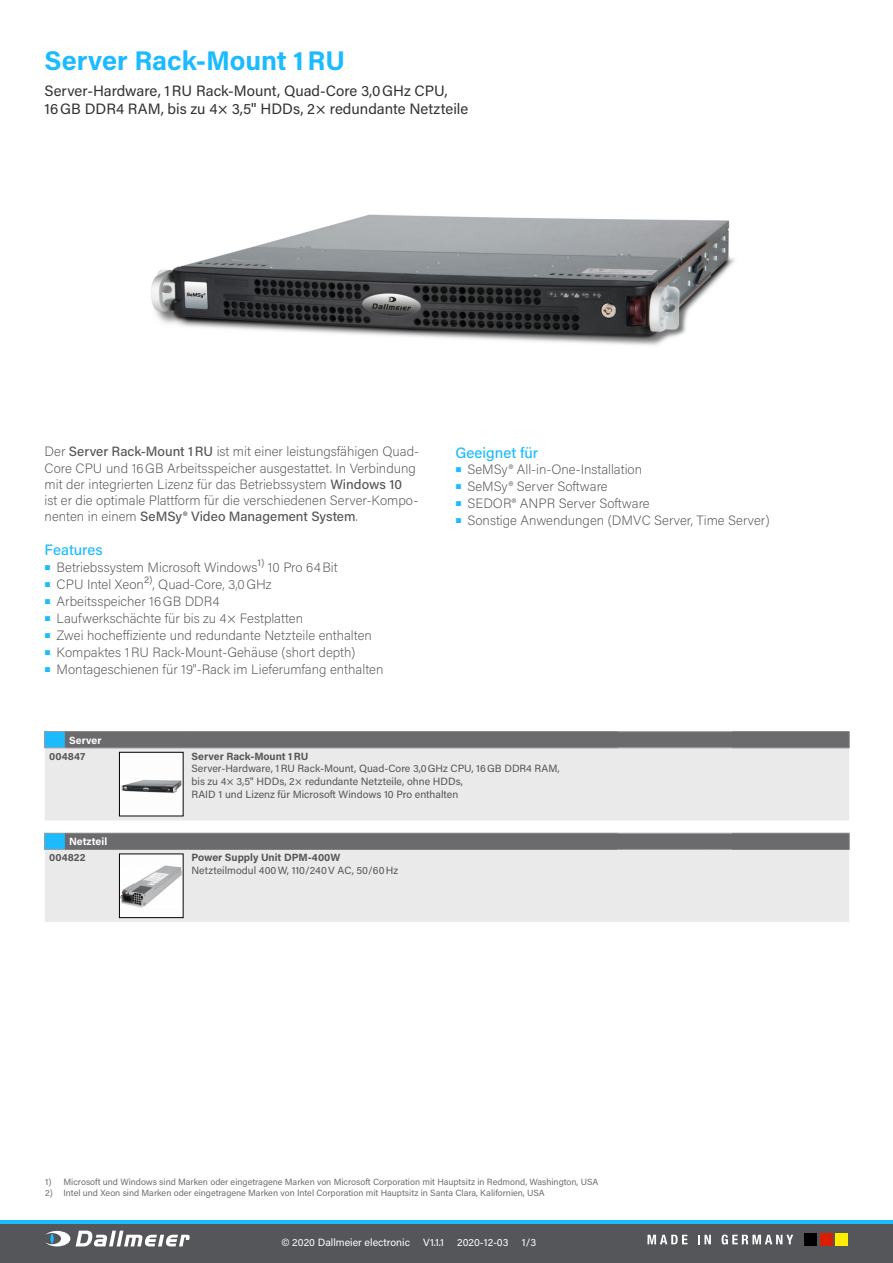
<style>
.page{position:relative;width:893px;height:1263px;background:#fff}
.page>*{position:absolute;margin:0;border:0;box-sizing:border-box;transform-origin:0 0}
.t1{font:700 27px "Acumin Pro";color:#1cbbff}
.t2{font:15px/18px "Acumin Pro";color:#333}
.t3{font:500 15px "Acumin Pro";color:#1cbbff}
.t4{font:200 13.5px/16.2px "Acumin Pro";color:#565656}
.t5{font:10.5px/12.6px "Acumin Pro";color:#565656}
.t6{font:700 10.5px "Acumin Pro";color:#565656}
.t7{font:10.5px "Acumin Pro";color:#fff}
.t8{font:700 10.5px "Acumin Pro";letter-spacing:.005em;color:#fff}
.t9{font:9px "Acumin Pro";color:#6f6f6e}
.s1{font-weight:500}
</style>
<div class="page">
<svg style="left:0;top:1220px;width:893px;height:5px;background:#27a6de"></svg>
<div style="left:0;top:1225px;width:893px;height:38px;background:#55565a"></div>
<svg style="left:76px;top:1230px;width:114px;height:16px"></svg>
<svg style="left:45px;top:1231px;width:25px;height:15px"></svg>
<svg style="left:50px;top:1233px;width:4px;height:11px"></svg>
<div style="left:804px;top:1233px;width:13px;height:13px;background:#000"></div>
<div style="left:820px;top:1233px;width:13px;height:13px;background:#d91e04"></div>
<div style="left:835px;top:1233px;width:13px;height:13px;background:#ffed00"></div>
<svg style="left:647px;top:1235px;width:40px;height:9px"></svg>
<svg style="left:698px;top:1235px;width:13px;height:9px"></svg>
<svg style="left:722px;top:1234px;width:71px;height:10px"></svg>
<div style="left:45px;top:748px;width:804px;height:72px;background:#eaeaea"></div>
<svg style="left:45px;top:731px;width:805px;height:17px;background:#6c7074"></svg>
<hr style="left:732px;top:747px;width:117px;height:1px;background:#808080">
<img style="left:121px;top:754px;width:60px;height:60px">
<div style="left:119px;top:752px;width:64px;height:64px;border:1px solid #000"></div>
<div style="left:45px;top:850px;width:804px;height:72px;background:#eaeaea"></div>
<svg style="left:45px;top:833px;width:805px;height:17px;background:#6c6f74"></svg>
<hr style="left:732px;top:849px;width:117px;height:1px;background:#808080">
<img style="left:121px;top:856px;width:60px;height:60px">
<div style="left:119px;top:854px;width:64px;height:64px;border:1px solid #000"></div>
<img style="left:151px;top:214px;width:584px;height:132px">
<h1 class="t1" style="left:45px;top:41px;width:302px">Server Rack-Mount 1RU</h1>
<p class="t2" style="left:45px;top:81px;width:425px">Server-Hardware, 1RU Rack-Mount, Quad-Core 3,0GHz CPU,<br>16GB DDR4 RAM, bis zu 4× 3,5'' HDDs, 2× redundante Netzteile</p>
<p class="t4" style="left:45px;top:443px;width:376px">Der <span class="s1">Server Rack-Mount 1RU</span> ist mit einer leistungsfähigen Quad-Core CPU und 16GB Arbeitsspeicher ausgestattet. In Verbindung mit der integrierten Lizenz für das Betriebssystem <span class="s1">Windows 10<br></span>ist er die optimale Plattform für die verschiedenen Server-Kompo&shy;nenten in einem <span class="s1">SeMSy® Video Management System</span>.</p>
<p class="t3" style="left:45px;top:540px;width:60px">Features</p>
<p class="t4" style="left:45px;top:558px;width:295px"><sup>■</sup> Betriebssystem Microsoft Windows<sup>1)</sup> 10 Pro 64Bit</p>
<p class="t4" style="left:45px;top:575px;width:228px"><sup>■</sup> CPU Intel Xeon<sup>2)</sup>, Quad-Core, 3,0GHz</p>
<p class="t4" style="left:45px;top:592px;width:176px"><sup>■</sup> Arbeitsspeicher 16GB DDR4</p>
<p class="t4" style="left:45px;top:609px;width:260px"><sup>■</sup> Laufwerkschächte für bis zu 4× Festplatten</p>
<p class="t4" style="left:45px;top:626px;width:329px"><sup>■</sup> Zwei hocheffiziente und redundante Netzteile enthalten</p>
<p class="t4" style="left:45px;top:644px;width:312px"><sup>■</sup> Kompaktes 1RU Rack-Mount-Gehäuse (short depth)</p>
<p class="t4" style="left:45px;top:661px;width:340px"><sup>■</sup> Montageschienen für 19"-Rack im Lieferumfang enthalten</p>
<p class="t3" style="left:455px;top:442px;width:84px">Geeignet für</p>
<p class="t4" style="left:455px;top:460px;width:188px"><sup>■</sup> SeMSy® All-in-One-Installation</p>
<p class="t4" style="left:455px;top:477px;width:154px"><sup>■</sup> SeMSy® Server Software</p>
<p class="t4" style="left:455px;top:494px;width:196px"><sup>■</sup> SEDOR® ANPR Server Software</p>
<p class="t4" style="left:455px;top:512px;width:316px"><sup>■</sup> Sonstige Anwendungen (DMVC Server, Time Server)</p>
<p class="t8" style="left:69px;top:732px;width:34px">Server</p>
<p class="t6" style="left:49px;top:749px;width:38px">004847</p>
<p class="t6" style="left:192px;top:749px;width:118px">Server Rack-Mount 1RU</p>
<p class="t5" style="left:192px;top:762px;width:370px">Server-Hardware, 1RU Rack-Mount, Quad-Core 3,0GHz CPU, 16GB DDR4 RAM, bis zu 4× 3,5'' HDDs, 2× redundante Netzteile, ohne HDDs,<br>RAID 1 und Lizenz für Microsoft Windows 10 Pro enthalten</p>
<p class="t8" style="left:69px;top:834px;width:40px">Netzteil</p>
<p class="t6" style="left:49px;top:850px;width:38px">004822</p>
<p class="t6" style="left:192px;top:850px;width:150px">Power Supply Unit DPM-400W</p>
<p class="t5" style="left:192px;top:864px;width:208px">Netzteilmodul 400W, 110/240V AC, 50/60Hz</p>
<p class="t9" style="left:45px;top:1176px;width:555px">1) Microsoft und Windows sind Marken oder eingetragene Marken von Microsoft Corporation mit Hauptsitz in Redmond, Washington, USA</p>
<p class="t9" style="left:45px;top:1187px;width:501px">2) Intel und Xeon sind Marken oder eingetragene Marken von Intel Corporation mit Hauptsitz in Santa Clara, Kalifornien, USA</p>
<p class="t7" style="left:281px;top:1235px;width:130px">© 2020 Dallmeier electronic</p>
<p class="t7" style="left:423px;top:1235px;width:22px">V1.1.1</p>
<p class="t7" style="left:457px;top:1235px;width:53px">2020-12-03</p>
<p class="t7" style="left:522px;top:1235px;width:16px">1/3</p>
</div>
